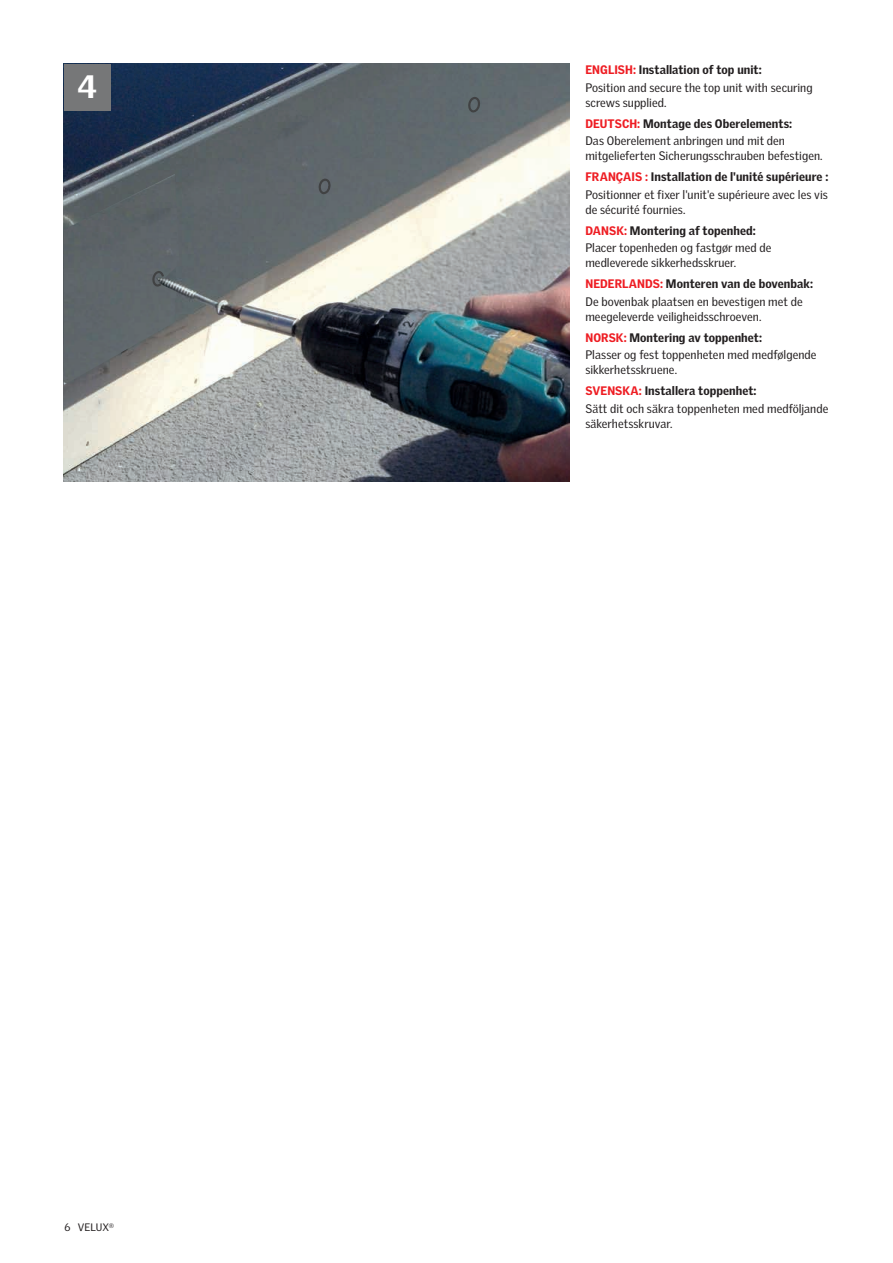
<style>
.page{position:relative;width:893px;height:1263px;background:#fff}
.page>*{position:absolute;margin:0;border:0;box-sizing:border-box;transform-origin:0 0}
.t1{font:900 31.5px "Velux Gothic";color:#fff}
.t2{font:12px/17.1px "Velux Gothic";letter-spacing:.005em;color:#231f20}
.t3{font:900 12px/21.5px "Velux Gothic";letter-spacing:.005em;color:#231f20}
.t4{font:10.5px "Velux Gothic";letter-spacing:.005em;color:#231f20}
.s1{font-weight:900;color:#ee1d23}
.s2{font-weight:900}
.s3{font-weight:400}
.s4{color:#ee1d23}
</style>
<div class="page">
<img style="left:64px;top:64px;width:505px;height:417px">
<img style="left:64px;top:174px;width:116px;height:211px">
<svg style="left:150px;top:269px;width:15px;height:19px"></svg>
<svg style="left:317px;top:177px;width:15px;height:19px"></svg>
<svg style="left:466px;top:95px;width:15px;height:19px"></svg>
<div style="left:64px;top:64px;width:47px;height:47px;background:#767778"></div>
<h1 class="t1" style="left:77px;top:63px;width:21px">4</h1>
<p class="t2" style="left:585px;top:60px;width:229px"><span class="s1">ENGLISH:</span> <span class="s2">Installation of top unit:<br></span>Position and secure the top unit with securing</p>
<p class="t3" style="left:585px;top:91px;width:208px"><span class="s3">screws supplied.<br></span><span class="s4">DEUTSCH:</span> Montage des Oberelements:</p>
<p class="t2" style="left:585px;top:132px;width:239px;line-height:15px">Das Oberelement anbringen und mit den mitgelieferten Sicherungsschrauben befestigen.</p>
<p class="t2" style="left:585px;top:167px;width:244px"><span class="s1">FRANÇAIS :</span> <span class="s2">Installation de l'unité supérieure :<br></span>Positionner et fixer l'unit'e supérieure avec les vis</p>
<p class="t3" style="left:585px;top:198px;width:172px"><span class="s3">de sécurité fournies.<br></span><span class="s4">DANSK:</span> Montering af topenhed:</p>
<p class="t2" style="left:585px;top:239px;width:188px;line-height:15px">Placer topenheden og fastgør med de medleverede sikkerhedsskruer.</p>
<p class="t2" style="left:585px;top:274px;width:229px"><span class="s1">NEDERLANDS:</span> <span class="s2">Monteren van de bovenbak:<br></span>De bovenbak plaatsen en bevestigen met de</p>
<p class="t2" style="left:585px;top:304px;width:178px;line-height:21.3px">meegeleverde veiligheidsschroeven.<br><span class="s1">NORSK:</span> <span class="s2">Montering av toppenhet:</span></p>
<p class="t2" style="left:585px;top:346px;width:233px;line-height:15px">Plasser og fest toppenheten med medfølgende sikkerhetsskruene.</p>
<p class="t2" style="left:585px;top:381px;width:244px"><span class="s1">SVENSKA:</span> <span class="s2">Installera toppenhet:<br></span>Sätt dit och säkra toppenheten med medföljande</p>
<p class="t2" style="left:585px;top:414px;width:89px">säkerhetsskruvar.</p>
<p class="t4" style="left:64px;top:1219px;width:51px">6 VELUX<sup>®</sup></p>
</div>
